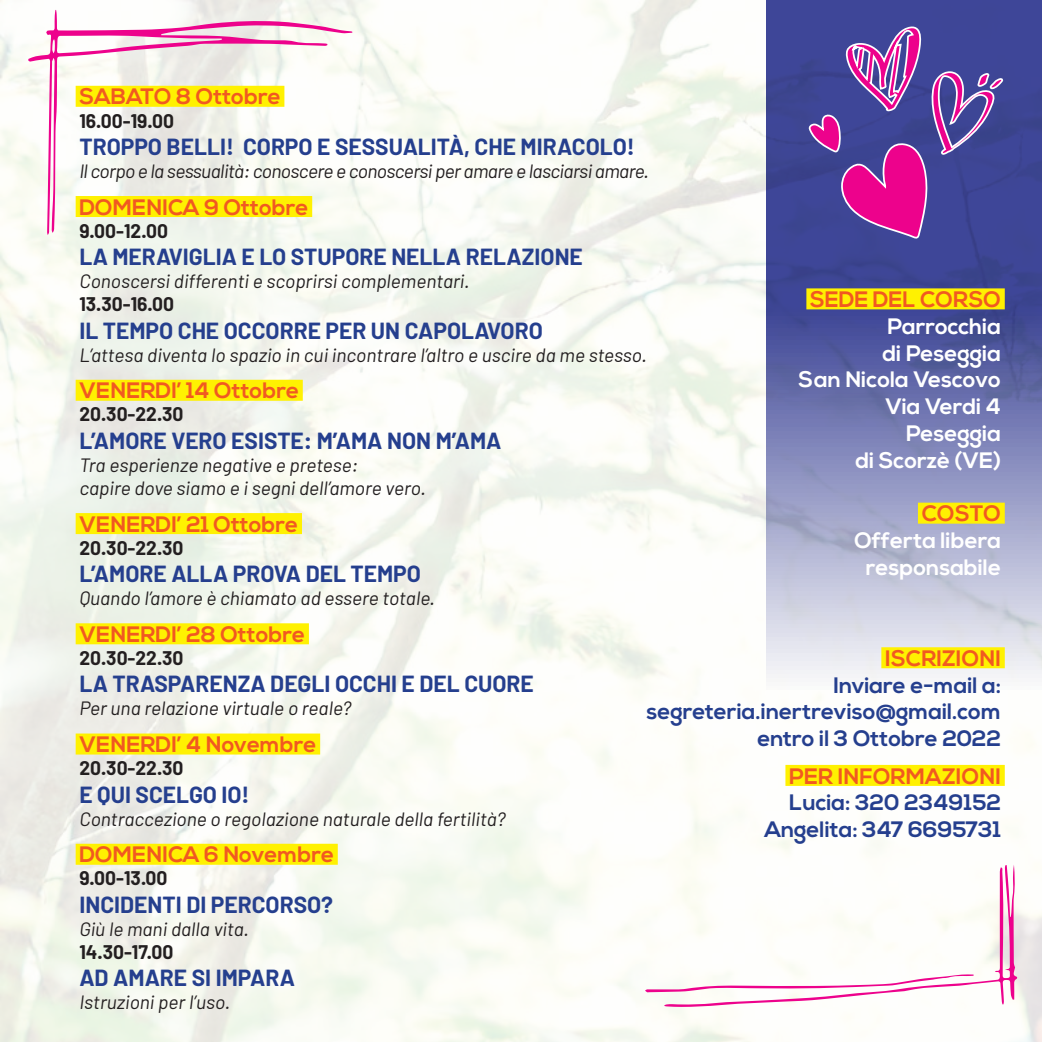
<style>
.page{position:relative;width:1042px;height:1042px;background:#fff}
.page>*{position:absolute;margin:0;border:0;box-sizing:border-box;transform-origin:0 0}
.t1{font:700 22.75px "Barlow";color:#253f8e}
.t2{font:700 22.4px "Nexa";color:#f15921}
.t3{font:700 22.4px/26.8px "Nexa";color:#253f8e;text-align:right}
.t4{font:700 22.4px/26.8px "Nexa";color:#fff;text-align:right}
.t5{font:700 22.4px "Nexa";letter-spacing:.02em;color:#f15921}
.t6{font:italic 19.25px/23.1px "Barlow";color:#231f20}
.t7{font:700 19.25px "Barlow";color:#231f20}
.t8{font:italic 19.25px "Barlow";letter-spacing:-.03em;color:#231f20}
</style>
<div class="page">
<img style="left:0;top:0;width:1042px;height:1042px">
<svg style="left:766px;top:0;width:276px;height:690px;background:#8186b8"></svg>
<div style="left:806px;top:288px;width:199px;height:21px;background:#fff101"></div>
<div style="left:918px;top:503px;width:87px;height:21px;background:#fff101"></div>
<div style="left:881px;top:647px;width:124px;height:21px;background:#fff101"></div>
<div style="left:785px;top:765px;width:220px;height:21px;background:#fff101"></div>
<div style="left:76px;top:380px;width:227px;height:21px;background:#fff101"></div>
<div style="left:76px;top:513px;width:226px;height:21px;background:#fff101"></div>
<div style="left:76px;top:623px;width:233px;height:21px;background:#fff101"></div>
<div style="left:76px;top:733px;width:244px;height:21px;background:#fff101"></div>
<div style="left:76px;top:844px;width:262px;height:21px;background:#fff101"></div>
<svg style="left:28px;top:10px;width:324px;height:225px"></svg>
<svg style="left:664px;top:864px;width:354px;height:143px"></svg>
<svg style="left:645px;top:974px;width:328px;height:18px"></svg>
<svg style="left:808px;top:0;width:196px;height:240px;background:#67469a"></svg>
<p class="t2" style="left:79px;top:84px;width:203px">SABATO 8 Ottobre</p>
<p class="t7" style="left:79px;top:109px;width:96px">16.00-19.00</p>
<p class="t1" style="left:79px;top:132px;width:557px">TROPPO BELLI! CORPO E SESSUALITÀ, CHE MIRACOLO!</p>
<p class="t8" style="left:79px;top:159px;width:571px">Il corpo e la sessualità: conoscere e conoscersi per amare e lasciarsi amare.</p>
<p class="t2" style="left:79px;top:194px;width:231px">DOMENICA 9 Ottobre</p>
<p class="t7" style="left:79px;top:219px;width:90px">9.00-12.00</p>
<p class="t1" style="left:79px;top:243px;width:505px">LA MERAVIGLIA E LO STUPORE NELLA RELAZIONE</p>
<p class="t6" style="left:79px;top:269px;width:392px">Conoscersi differenti e scoprirsi complementari.</p>
<p class="t7" style="left:79px;top:292px;width:96px">13.30-16.00</p>
<p class="t1" style="left:79px;top:316px;width:465px">IL TEMPO CHE OCCORRE PER UN CAPOLAVORO</p>
<p class="t6" style="left:79px;top:343px;width:569px">L’attesa diventa lo spazio in cui incontrare l’altro e uscire da me stesso.</p>
<p class="t2" style="left:79px;top:378px;width:221px">VENERDI’ 14 Ottobre</p>
<p class="t7" style="left:79px;top:402px;width:106px">20.30-22.30</p>
<p class="t1" style="left:79px;top:426px;width:424px">L’AMORE VERO ESISTE: M’AMA NON M’AMA</p>
<p class="t6" style="left:79px;top:453px;width:348px">Tra esperienze negative e pretese:<br>capire dove siamo e i segni dell’amore vero.</p>
<p class="t2" style="left:79px;top:511px;width:220px">VENERDI’ 21 Ottobre</p>
<p class="t7" style="left:79px;top:536px;width:106px">20.30-22.30</p>
<p class="t1" style="left:79px;top:560px;width:343px">L’AMORE ALLA PROVA DEL TEMPO</p>
<p class="t6" style="left:79px;top:586px;width:357px">Quando l’amore è chiamato ad essere totale.</p>
<p class="t2" style="left:79px;top:621px;width:227px">VENERDI’ 28 Ottobre</p>
<p class="t7" style="left:79px;top:646px;width:106px">20.30-22.30</p>
<p class="t1" style="left:79px;top:670px;width:456px">LA TRASPARENZA DEGLI OCCHI E DEL CUORE</p>
<p class="t6" style="left:79px;top:696px;width:274px">Per una relazione virtuale o reale?</p>
<p class="t2" style="left:79px;top:731px;width:239px">VENERDI’ 4 Novembre</p>
<p class="t7" style="left:79px;top:756px;width:106px">20.30-22.30</p>
<p class="t1" style="left:79px;top:780px;width:172px">E QUI SCELGO IO!</p>
<p class="t6" style="left:79px;top:806px;width:428px">Contraccezione o regolazione naturale della fertilità?</p>
<p class="t2" style="left:79px;top:841px;width:256px">DOMENICA 6 Novembre</p>
<p class="t7" style="left:79px;top:866px;width:90px">9.00-13.00</p>
<p class="t1" style="left:79px;top:890px;width:255px">INCIDENTI DI PERCORSO?</p>
<p class="t6" style="left:79px;top:917px;width:171px">Giù le mani dalla vita.</p>
<p class="t7" style="left:79px;top:940px;width:95px">14.30-17.00</p>
<p class="t1" style="left:79px;top:964px;width:217px">AD AMARE SI IMPARA</p>
<p class="t6" style="left:79px;top:990px;width:152px">Istruzioni per l’uso.</p>
<p class="t2" style="left:810px;top:286px;width:192px">SEDE DEL CORSO</p>
<p class="t4" style="left:798px;top:313px;width:204px">Parrocchia<br>di Peseggia<br>San Nicola Vescovo<br>Via Verdi 4<br>Peseggia<br>di Scorzè (VE)</p>
<p class="t2" style="left:921px;top:500px;width:17px">cos</p>
<p class="t2" style="left:970px;top:500px;width:28px">to</p>
<p class="t4" style="left:854px;top:528px;width:148px;text-align:center">Offerta libera responsabile</p>
<p class="t2" style="left:885px;top:645px;width:23px">iscr</p>
<p class="t2" style="left:936px;top:645px;width:66px">izioni</p>
<p class="t3" style="left:646px;top:672px;width:356px">Inviare e-mail a: segreteria.inertreviso@gmail.com entro il 3 Ottobre 2022</p>
<p class="t2" style="left:789px;top:763px;width:16px">per</p>
<p class="t5" style="left:838px;top:763px;width:165px">informazion i</p>
<p class="t3" style="left:764px;top:790px;width:238px">Lucia: 320 2349152<br>Angelita: 347 6695731</p>
</div>
